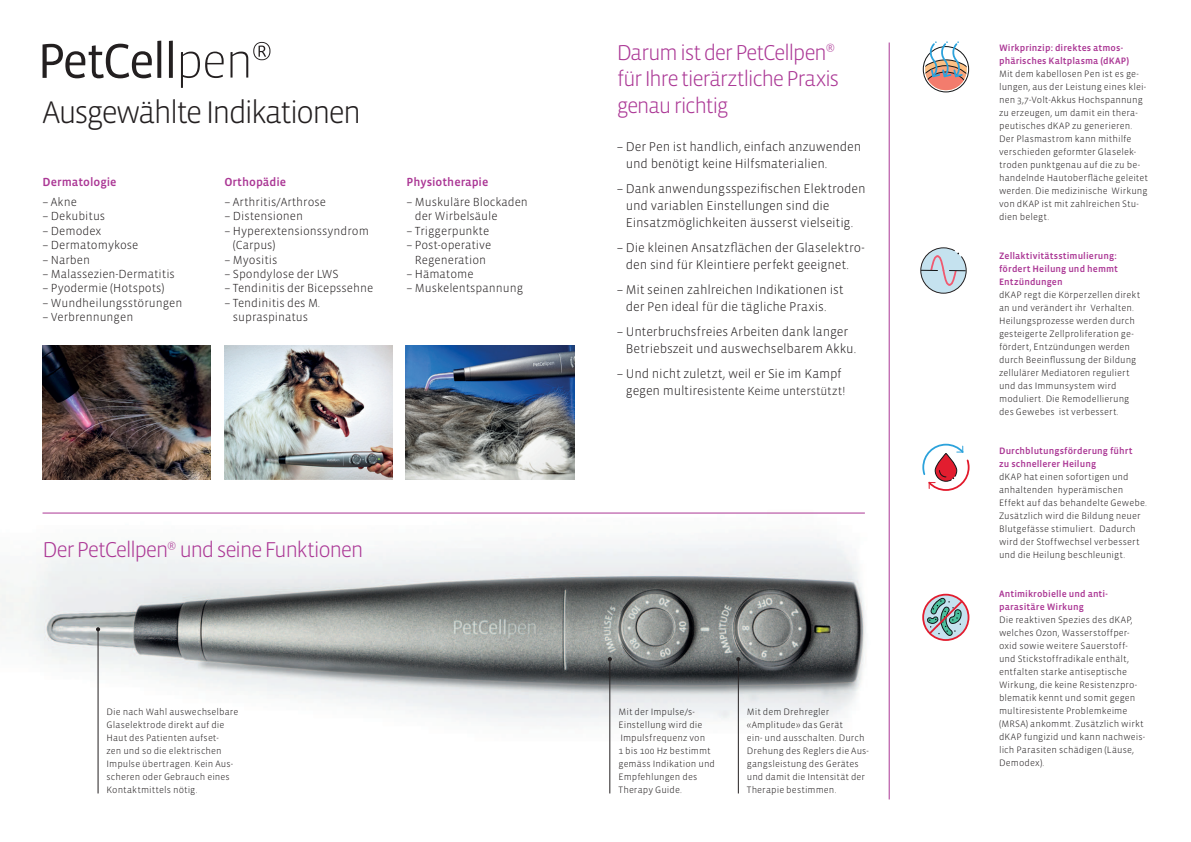
<style>
.page{position:relative;width:1191px;height:842px;background:#fff}
.page>*{position:absolute;margin:0;border:0;box-sizing:border-box;transform-origin:0 0}
.t1{font:300 32px "Vista Sans OT";letter-spacing:-.07em;color:#231f20}
.t2{font:300 22px/26.4px "Vista Sans OT";letter-spacing:-.065em;color:#ab3795}
.t3{font:300 13px/17px "Vista Sans OT";letter-spacing:-.01em;color:#231f20}
.t4{font:300 12px/14.4px "Vista Sans OT";color:#231f20}
.t5{font:500 12px "Vista Sans OT";color:#ab3795}
.t6{font:300 9.5px/13px "Vista Sans OT";letter-spacing:.01em;color:#231f20}
.t7{font:500 9.5px/13px "Vista Sans OT";letter-spacing:.01em;color:#ab3795}
.s1{font-size:13px}
</style>
<div class="page">
<img style="left:0;top:488px;width:960px;height:312px">
<img style="left:405px;top:345px;width:169px;height:134px">
<img style="left:224px;top:345px;width:168px;height:134px">
<img style="left:43px;top:345px;width:167px;height:134px">
<svg style="left:43px;top:41px;width:118px;height:37px"></svg>
<svg style="left:169px;top:41px;width:4px;height:37px"></svg>
<svg style="left:181px;top:52px;width:43px;height:36px"></svg>
<svg style="left:230px;top:42px;width:40px;height:36px"></svg>
<hr style="left:43px;top:512px;width:822px;height:1px;background:#ab3795">
<hr style="left:888px;top:43px;width:1px;height:756px;background:#ab3795">
<hr style="left:98px;top:629px;width:1px;height:164px;background:#231f20">
<svg style="left:96px;top:627px;width:4px;height:4px"></svg>
<hr style="left:609px;top:659px;width:1px;height:134px;background:#231f20">
<svg style="left:608px;top:657px;width:4px;height:4px"></svg>
<hr style="left:738px;top:659px;width:1px;height:134px;background:#231f20">
<svg style="left:736px;top:657px;width:4px;height:4px"></svg>
<div style="left:922px;top:46px;width:47px;height:46px;border:1px solid #111416;border-radius:50%"></div>
<svg style="left:925px;top:41px;width:41px;height:49px"></svg>
<svg style="left:920px;top:247px;width:47px;height:47px"></svg>
<svg style="left:921px;top:443px;width:49px;height:49px"></svg>
<svg style="left:923px;top:595px;width:45px;height:45px"></svg>
<div style="left:922px;top:594px;width:47px;height:47px;border:2px solid #e21d2f;border-radius:50%"></div>
<svg style="left:926px;top:597px;width:38px;height:39px"></svg>
<h1 class="t1" style="left:43px;top:99px;width:320px">Ausgewählte Indikationen</h1>
<p class="t5" style="left:43px;top:177px;width:76px">Dermatologie</p>
<p class="t4" style="left:43px;top:196px;width:36px">– Akne</p>
<p class="t4" style="left:43px;top:210px;width:64px">– Dekubitus</p>
<p class="t4" style="left:43px;top:224px;width:60px">– Demodex</p>
<p class="t4" style="left:43px;top:239px;width:97px">– Dermatomykose</p>
<p class="t4" style="left:43px;top:253px;width:49px">– Narben</p>
<p class="t4" style="left:43px;top:268px;width:134px">– Malassezien-Dermatitis</p>
<p class="t4" style="left:43px;top:282px;width:123px">– Pyodermie (Hotspots)</p>
<p class="t4" style="left:43px;top:296px;width:141px">– Wundheilungsstörungen</p>
<p class="t4" style="left:43px;top:311px;width:92px">– Verbrennungen</p>
<p class="t5" style="left:224px;top:177px;width:63px">Orthopädie</p>
<p class="t4" style="left:224px;top:196px;width:103px">– Arthritis/Arthrose</p>
<p class="t4" style="left:224px;top:210px;width:80px">– Distensionen</p>
<p class="t4" style="left:233px;top:224px;width:137px;text-indent:-8px">– Hyperextensionssyndrom (Carpus)</p>
<p class="t4" style="left:224px;top:253px;width:54px">– Myositis</p>
<p class="t4" style="left:224px;top:268px;width:116px">– Spondylose der LWS</p>
<p class="t4" style="left:224px;top:282px;width:150px">– Tendinitis der Bicepssehne</p>
<p class="t4" style="left:224px;top:296px;width:97px;text-align:center">– Tendinitis des M. supraspinatus</p>
<p class="t5" style="left:406px;top:177px;width:83px">Physiotherapie</p>
<p class="t4" style="left:415px;top:196px;width:115px;text-indent:-8px">– Muskuläre Blockaden der Wirbelsäule</p>
<p class="t4" style="left:406px;top:224px;width:84px">– Triggerpunkte</p>
<p class="t4" style="left:406px;top:239px;width:86px;text-align:center">– Post-operative<br>Regeneration</p>
<p class="t4" style="left:406px;top:268px;width:69px">– Hämatome</p>
<p class="t4" style="left:406px;top:282px;width:118px">– Muskelentspannung</p>
<h2 class="t2" style="left:43px;top:538px;width:323px">Der PetCellpen<sup>®</sup> und seine Funktionen</h2>
<h2 class="t2" style="left:617px;top:41px;width:224px">Darum ist der PetCellpen<sup>® </sup>für Ihre tierärztliche Praxis genau richtig</h2>
<h3 class="t3" style="left:626px;top:139px;width:237px;text-indent:-9px">– Der Pen ist handlich, einfach anzuwenden und benötigt keine Hilfsmaterialien.</h3>
<h3 class="t3" style="left:626px;top:181px;width:241px;text-indent:-9px">– Dank anwendungsspezifischen Elektroden und variablen Einstellungen sind die<br>Einsatzmöglichkeiten äusserst vielseitig.</h3>
<h3 class="t3" style="left:617px;top:240px;width:249px;text-align:center">– Die kleinen Ansatzflächen der Glaselektro&shy;den sind für Kleintiere perfekt geeignet.</h3>
<h3 class="t3" style="left:626px;top:282px;width:219px;text-indent:-9px">– Mit seinen zahlreichen Indikationen ist der Pen ideal für die tägliche Praxis.</h3>
<h3 class="t3" style="left:626px;top:324px;width:232px;text-indent:-9px">– Unterbruchsfreies Arbeiten dank langer<br>Betriebszeit und auswechselbarem Akku.</h3>
<h3 class="t3" style="left:617px;top:366px;width:226px">– Und nicht zuletzt, weil er Sie im Kampf</h3>
<p class="t4" style="left:626px;top:385px;width:221px"><span class="s1">gegen multire</span>sistente Keime unterstützt!</p>
<p class="t6" style="left:107px;top:706px;width:133px">Die nach Wahl auswechselbare<br>Glaselektrode direkt auf die<br>Haut des Patienten aufset-<br>zen und so die elektrischen<br>Impulse übertragen. Kein Aus&shy;scheren oder Gebrauch eines<br>Kontaktmittels nötig.</p>
<p class="t6" style="left:618px;top:706px;width:98px">Mit der Impulse/s-<br>Einstellung wird die<br>Impulsfrequenz von<br>1 bis 100 Hz bestimmt gemäss Indikation und<br>Empfehlungen des<br>Therapy Guide.</p>
<p class="t6" style="left:747px;top:706px;width:124px">Mit dem Drehregler «Amplitude» das Gerät<br>ein- und ausschalten. Durch<br>Drehung des Reglers die Aus&shy;gangsleistung des Gerätes und damit die Intensität der<br>Therapie bestimmen.</p>
<p class="t7" style="left:999px;top:42px;width:131px">Wirkprinzip: direktes atmos - phä risches Kaltplasma (dKAP)</p>
<p class="t6" style="left:999px;top:68px;width:150px">Mit dem kabellosen Pen ist es ge&shy;lungen, aus der Leistung eines klei&shy;nen 3,7-Volt-Akkus Hochspannung zu erzeugen, um damit ein thera&shy;peutisches dKAP zu generieren.<br>Der Plasmastrom kann mithilfe verschieden geformter Glaselek&shy;troden punktgenau auf die zu be&shy;handelnde Hautoberfläche geleitet werden. Die medizinische Wirkung von dKAP ist mit zahlreichen Stu&shy;dien belegt.</p>
<p class="t7" style="left:999px;top:250px;width:120px">Zellaktivitätsstimulierung: fördert Heilung und hemmt<br>Entzündungen</p>
<p class="t6" style="left:999px;top:289px;width:143px">dKAP regt die Körperzellen direkt an und verändert ihr Verhalten.<br>Heilungsprozesse werden durch gesteigerte Zellproliferation ge&shy;fördert, Entzündungen werden durch Beeinflussung der Bildung zellulärer Mediatoren reguliert und das Immunsystem wird moduliert. Die Remodellierung des Gewebes ist verbessert.</p>
<p class="t7" style="left:999px;top:444px;width:135px">Durchblutungsförderung führt zu schnellerer Heilung</p>
<p class="t6" style="left:999px;top:470px;width:149px">dKAP hat einen sofortigen und anhaltenden hyperämischen<br>Effekt auf das behandelte Gewebe.<br>Zusätzlich wird die Bildung neuer<br>Blutgefässe stimuliert. Dadurch wird der Stoffwechsel verbessert und die Heilung beschleunigt.</p>
<p class="t7" style="left:999px;top:587px;width:110px">Antimikrobielle und anti&shy;parasitäre Wirkung</p>
<p class="t6" style="left:999px;top:613px;width:148px">Die reaktiven Spezies des dKAP, welches Ozon, Wasserstoffper&shy;oxid sowie weitere Sauerstoff&shy;und Stickstoffradikale enthält, entfalten starke antiseptische<br>Wirkung, die keine Resistenzpro&shy;blematik kennt und somit gegen multiresistente Problemkeime (MRSA) ankommt. Zusätzlich wirkt dKAP fungizid und kann nachweis&shy;lich Parasiten schädigen (Läuse,<br>Demodex).</p>
</div>
